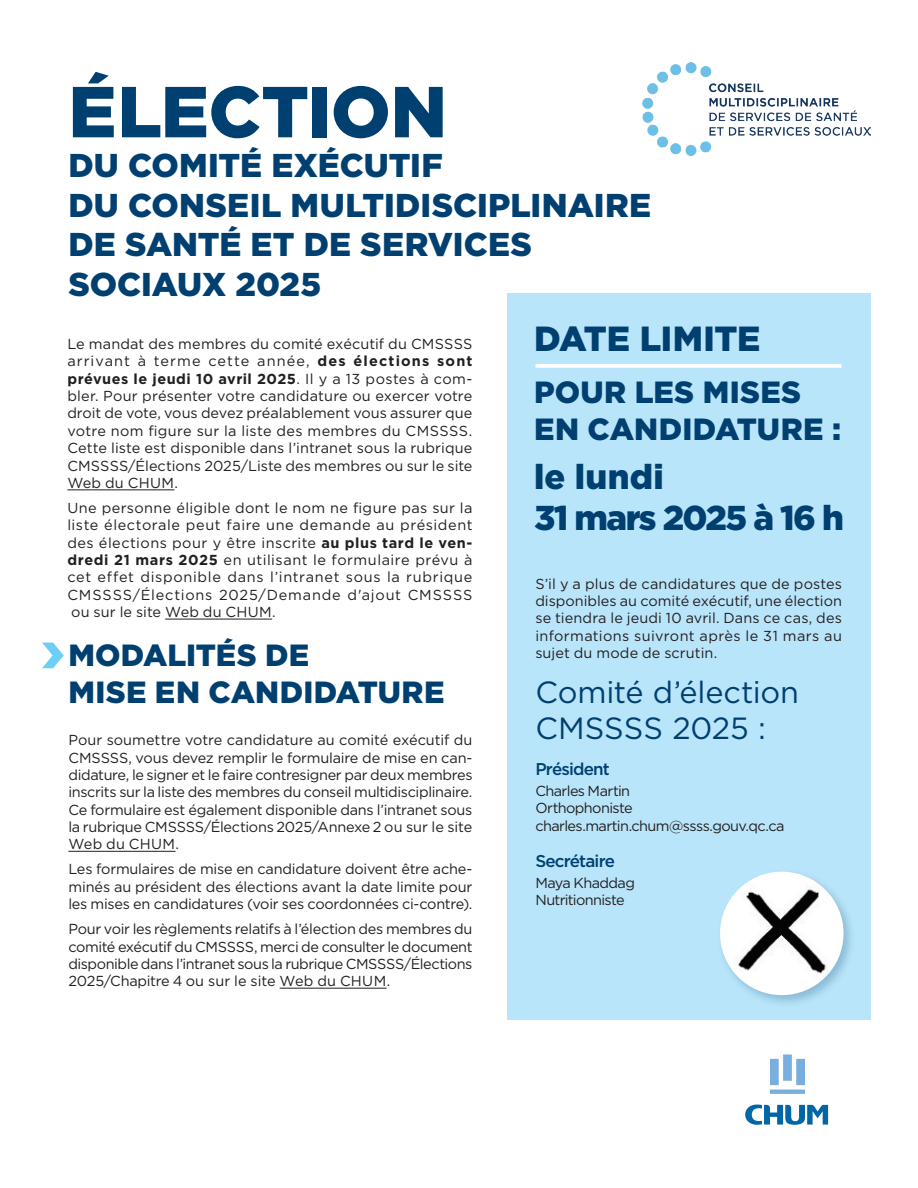
<style>
.page{position:relative;width:918px;height:1188px;background:#fff}
.page>*{position:absolute;margin:0;border:0;box-sizing:border-box;transform-origin:0 0}
.t1{font:900 72px "Gotham";letter-spacing:-.005em;color:#004071}
.t2{font:900 34.95px "Gotham";letter-spacing:-.01em;color:#004071}
.t3{font:900 34.5px/41.4px "Gotham";letter-spacing:-.045em;color:#004071}
.t4{font:900 33px/39.6px "Gotham";color:#004071}
.t5{font:900 30.6px/36.8px "Gotham";letter-spacing:.005em;color:#004071}
.t6{font:30.6px/36.8px "Gotham";letter-spacing:-.005em;color:#004071}
.t7{font:500 17.1px "Gotham";letter-spacing:-.05em;color:#004071}
.t8{font:14.4px/17.4px "Gotham";letter-spacing:-.015em;color:#231f20;text-align:justify}
.t9{font:14.4px/17.4px "Gotham";letter-spacing:-.04em;color:#231f20}
.s1{font-weight:700}
</style>
<div class="page">
<div style="left:507px;top:293px;width:364px;height:727px;background:#b9e5fa"></div>
<hr style="left:67px;top:490px;width:107px;height:1px;background:#231f20">
<hr style="left:165px;top:619px;width:107px;height:1px;background:#231f20">
<svg style="left:536px;top:364px;width:305px;height:4px"></svg>
<hr style="left:68px;top:851px;width:107px;height:1px;background:#231f20">
<hr style="left:280px;top:988px;width:107px;height:1px;background:#231f20">
<svg style="left:42px;top:643px;width:22px;height:25px"></svg>
<div style="left:717px;top:868px;width:139px;height:140px;background:#004071;opacity:.25"></div>
<img style="left:720px;top:872px;width:124px;height:123px;border-radius:62px">
<svg style="left:770px;top:1055px;width:35px;height:39px"></svg>
<svg style="left:745px;top:1104px;width:83px;height:21px"></svg>
<img style="left:643px;top:63px;width:228px;height:92px">
<h1 class="t1" style="left:68px;top:62px;width:380px">ÉLECTION</h1>
<h3 class="t4" style="left:68px;top:145px;width:584px">DU COMITÉ EXÉCUTIF<br>DU CONSEIL MULTIDISCIPLINAIRE<br>DE SANTÉ ET DE SERVICES<br>SOCIAUX 2025</h3>
<p class="t8" style="left:67px;top:335px;width:407px">Le mandat des membres du comité exécutif du CMSSSS arrivant à terme cette année, <span class="s1">des élections sont prévues le jeudi 10 avril 2025</span>. Il y a 13 postes à com&shy;bler. Pour présenter votre candidature ou exercer votre droit de vote, vous devez préalablement vous assurer que votre nom figure sur la liste des membres du CMSSSS.<br>Cette liste est disponible dans l’intranet sous la rubrique CMSSSS/Élections 2025/Liste des membres ou sur le site Web du CHUM.</p>
<p class="t8" style="left:67px;top:499px;width:407px">Une personne éligible dont le nom ne figure pas sur la liste électorale peut faire une demande au président des élections pour y être inscrite <span class="s1">au plus tard le ven&shy;dredi 21 mars 2025</span> en utilisant le formulaire prévu à cet effet disponible dans l’intranet sous la rubrique CMSSSS/Élections 2025/Demande d'ajout CMSSSS ou sur le site Web du CHUM.</p>
<h3 class="t5" style="left:68px;top:636px;width:378px">MODALITÉS DE<br>MISE EN CANDIDATURE</h3>
<p class="t8" style="left:68px;top:731px;width:406px">Pour soumettre votre candidature au comité exécutif du CMSSSS, vous devez remplir le formulaire de mise en can&shy;didature, le signer et le faire contresigner par deux membres inscrits sur la liste des membres du conseil multidisciplinaire.<br>Ce formulaire est également disponible dans l’intranet sous la rubrique CMSSSS/Élections 2025/Annexe 2 ou sur le site Web du CHUM.</p>
<p class="t8" style="left:68px;top:860px;width:406px">Les formulaires de mise en candidature doivent être ache&shy;minés au président des élections avant la date limite pour les mises en candidatures (voir ses coordonnées ci-contre).</p>
<p class="t8" style="left:68px;top:920px;width:406px">Pour voir les règlements relatifs à l’élection des membres du comité exécutif du CMSSSS, merci de consulter le document disponible dans l’intranet sous la rubrique CMSSSS/Élections 2025/Chapitre 4 ou sur le site Web du CHUM.</p>
<h2 class="t2" style="left:534px;top:315px;width:228px">DATE LIMITE</h2>
<h3 class="t5" style="left:534px;top:374px;width:308px">POUR LES MISES<br>EN CANDIDATURE :</h3>
<h3 class="t3" style="left:534px;top:456px;width:312px">le lundi<br>31 mars 2025 à 16 h</h3>
<p class="t8" style="left:535px;top:575px;width:308px">S’il y a plus de candidatures que de postes disponibles au comité exécutif, une élection se tiendra le jeudi 10 avril. Dans ce cas, des informations suivront après le 31 mars au sujet du mode de scrutin.</p>
<h3 class="t6" style="left:535px;top:673px;width:265px">Comité d’élection<br>CMSSSS 2025 :</h3>
<p class="t7" style="left:535px;top:758px;width:76px">Président</p>
<p class="t9" style="left:535px;top:782px;width:251px">Charles Martin<br>Orthophoniste charles.martin.chum@ssss.gouv.qc.ca</p>
<p class="t7" style="left:535px;top:849px;width:81px">Secrétaire</p>
<p class="t9" style="left:535px;top:874px;width:101px">Maya Khaddag<br>Nutritionniste</p>
</div>
